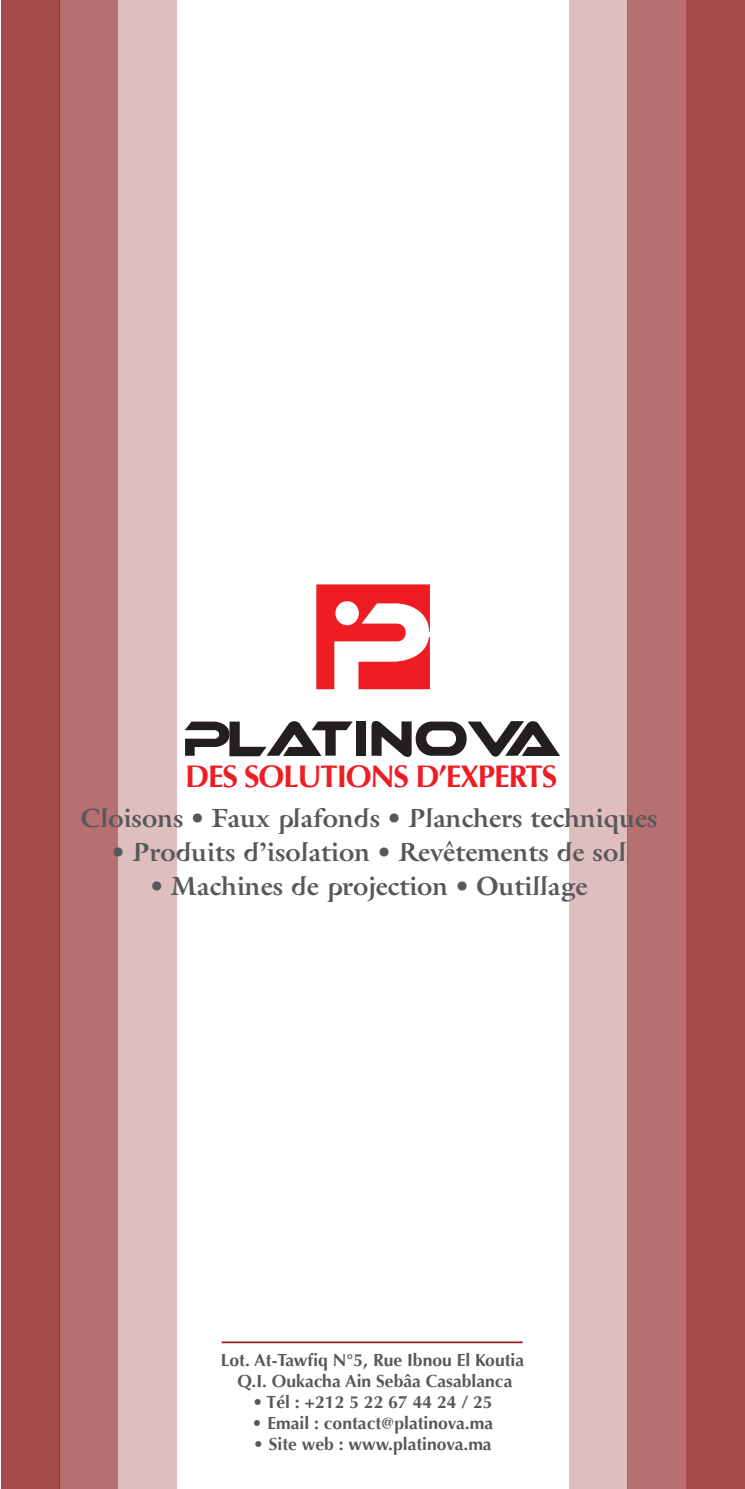
<style>
.page{position:relative;width:745px;height:1489px;background:#fff}
.page>*{position:absolute;margin:0;border:0;box-sizing:border-box;transform-origin:0 0}
.t1{font:700 31.15px "Optima";letter-spacing:-.04em;color:#ee1d23}
.t2{font:700 26.6px "Air";color:#57585a}
.t3{font:700 17.5px/21px "Optima";color:#57585a;text-align:center}
</style>
<div class="page">
<div style="left:627px;top:0;width:58px;height:1488px;background:#b86f71"></div>
<div style="left:685px;top:0;width:59px;height:1488px;background:#a6494b"></div>
<div style="left:568px;top:0;width:59px;height:1488px;background:#dfbebf"></div>
<div style="left:1px;top:0;width:59px;height:1488px;background:#a6494b"></div>
<div style="left:59px;top:0;width:59px;height:1488px;background:#b86f71"></div>
<div style="left:118px;top:0;width:58px;height:1488px;background:#dfbebf"></div>
<div style="left:356px;top:721px;width:9px;height:34px;background:#231f20"></div>
<svg style="left:185px;top:721px;width:167px;height:35px"></svg>
<svg style="left:371px;top:721px;width:188px;height:36px"></svg>
<svg style="left:316px;top:584px;width:114px;height:105px"></svg>
<hr style="left:221px;top:1341px;width:301px;height:2px;background:#911e21">
<h1 class="t1" style="left:185px;top:758px;width:370px">DES Solutions d ’experts</h1>
<h2 class="t2" style="left:81px;top:800px;width:578px">Cloisons • Faux plafonds • Planchers techniques</h2>
<h2 class="t2" style="left:112px;top:834px;width:515px">• Produits ’d isolation • revêtements de sol</h2>
<h2 class="t2" style="left:151px;top:868px;width:438px">• machines de projection • outillage</h2>
<p class="t3" style="left:220px;top:1349px;width:305px">Lot. At-Tawfiq N°5, Rue Ibnou El Koutia<br>Q .I. Oukacha Ain Sebâa Casablanca</p>
<p class="t3" style="left:252px;top:1391px;width:241px">• Tél : +212 5 22 67 44 24 / 25</p>
<p class="t3" style="left:252px;top:1412px;width:242px">• Email : contact@platinova.ma</p>
<p class="t3" style="left:253px;top:1433px;width:240px">• Site web : www.platinova.ma</p>
</div>
